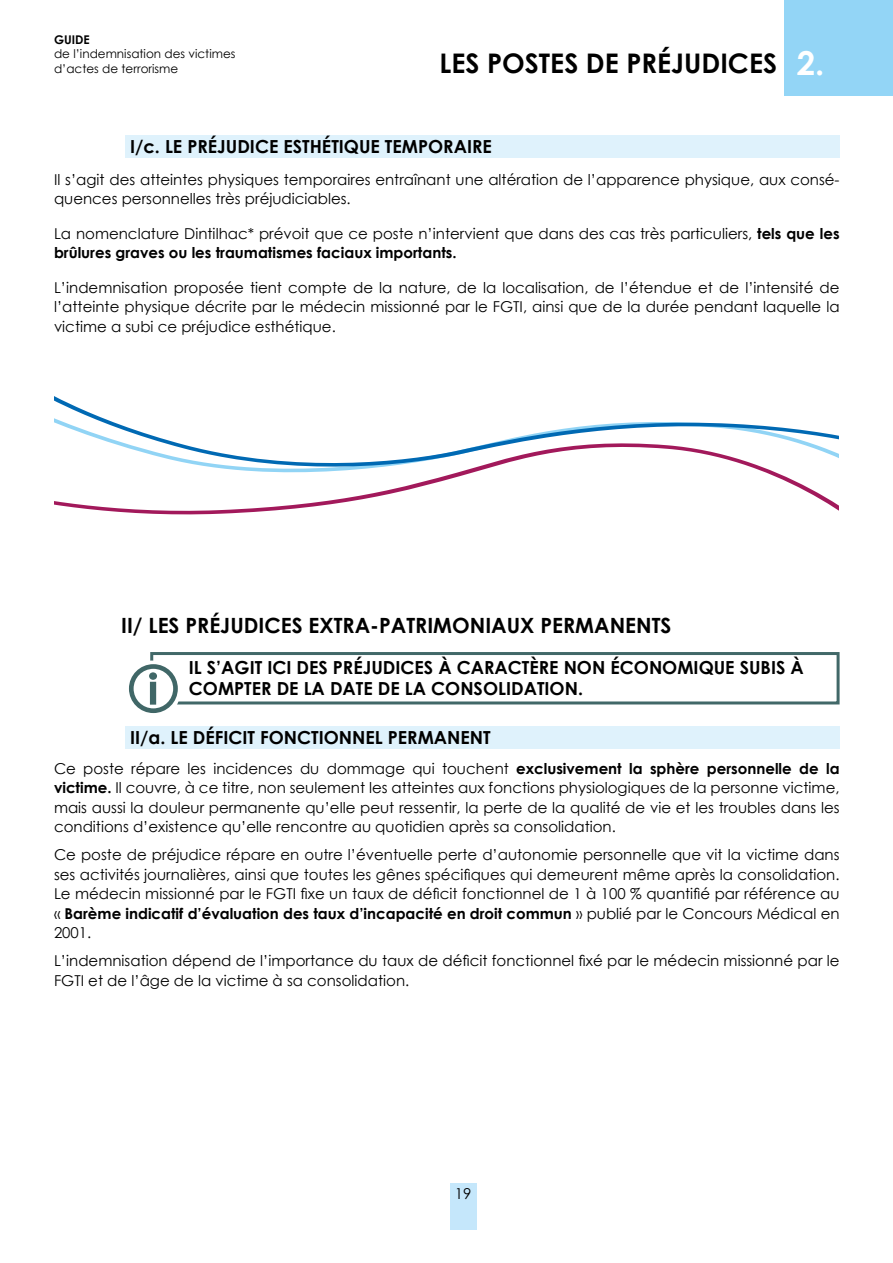
<style>
.page{position:relative;width:893px;height:1263px;background:#fff}
.page>*{position:absolute;margin:0;border:0;box-sizing:border-box;transform-origin:0 0}
.t1{font:700 27px "Century Gothic";color:#000}
.t2{font:700 21px "Century Gothic";color:#000}
.t3{font:700 18px/20.7px "Century Gothic";color:#000}
.t4{font:15px/19.5px "Century Gothic";color:#000}
.t5{font:12px/14.4px "Century Gothic";color:#000}
.t6{font:700 12px "Century Gothic";color:#000}
.s1{font-size:33px;color:#fff}
.s2{font-weight:700}
</style>
<div class="page">
<div style="left:784px;top:0;width:109px;height:96px;background:#93d5f6"></div>
<div style="left:450px;top:1183px;width:26px;height:47px;background:#c5e7fb"></div>
<div style="left:125px;top:135px;width:715px;height:22px;background:#dff2fc"></div>
<svg style="left:54px;top:396px;width:785px;height:119px"></svg>
<div style="left:125px;top:726px;width:715px;height:22px;background:#dff2fc"></div>
<div style="left:150px;top:652px;width:690px;height:52px;border:3px solid #416868"></div>
<div style="left:123px;top:660px;width:58px;height:60px;background:#fff;border-radius:50%"></div>
<div style="left:129px;top:664px;width:49px;height:49px;border:5px solid #406767;border-radius:50%"></div>
<svg style="left:149px;top:672px;width:8px;height:33px"></svg>
<p class="t6" style="left:54px;top:31px;width:37px">GUIDE</p>
<p class="t5" style="left:54px;top:47px;width:183px">de l’indemnisation des victimes d’actes de terrorisme</p>
<h1 class="t1" style="left:440px;top:43px;width:386px">LES POSTES DE PRÉJUDICES <span class="s1">2.</span></h1>
<p class="t3" style="left:130px;top:135px;width:363px">I/c. LE PRÉJUDICE ESTHÉTIQUE TEMPORAIRE</p>
<p class="t4" style="left:54px;top:169px;width:787px">Il s’agit des atteintes physiques temporaires entraînant une altération de l’apparence physique, aux consé&shy;quences personnelles très préjudiciables.</p>
<p class="t4" style="left:54px;top:223px;width:787px">La nomenclature Dintilhac* prévoit que ce poste n’intervient que dans des cas très particuliers, <span class="s2">tels que les brûlures graves ou les traumatismes faciaux importants.</span></p>
<p class="t4" style="left:54px;top:277px;width:787px;text-align:justify">L’indemnisation proposée tient compte de la nature, de la localisation, de l’étendue et de l’intensité de l’atteinte physique décrite par le médecin missionné par le FGTI, ainsi que de la durée pendant laquelle la victime a subi ce préjudice esthétique.</p>
<h2 class="t2" style="left:121px;top:609px;width:552px">II/ LES PRÉJUDICES EXTRA-PATRIMONIAUX PERMANENTS</h2>
<p class="t3" style="left:189px;top:657px;width:616px">IL S’AGIT ICI DES PRÉJUDICES À CARACTÈRE NON ÉCONOMIQUE SUBIS À<br>COMPTER DE LA DATE DE LA CONSOLIDATION.</p>
<p class="t3" style="left:130px;top:726px;width:362px">II/a. LE DÉFICIT FONCTIONNEL PERMANENT</p>
<p class="t4" style="left:54px;top:758px;width:787px;text-align:justify">Ce poste répare les incidences du dommage qui touchent <span class="s2">exclusivement la sphère personnelle de la victime.</span> Il couvre, à ce titre, non seulement les atteintes aux fonctions physiologiques de la personne victime, mais aussi la douleur permanente qu’elle peut ressentir, la perte de la qualité de vie et les troubles dans les conditions d’existence qu’elle rencontre au quotidien après sa consolidation.</p>
<p class="t4" style="left:54px;top:845px;width:787px;text-align:justify">Ce poste de préjudice répare en outre l’éventuelle perte d’autonomie personnelle que vit la victime dans ses activités journalières, ainsi que toutes les gênes spécifiques qui demeurent même après la consolidation.<br>Le médecin missionné par le FGTI fixe un taux de déficit fonctionnel de 1 à 100 % quantifié par référence au « <span class="s2">Barème indicatif d’évaluation des taux d’incapacité en droit commun</span> » publié par le Concours Médical en 2001.</p>
<p class="t4" style="left:54px;top:951px;width:787px">L’indemnisation dépend de l’importance du taux de déficit fonctionnel fixé par le médecin missionné par le<br>FGTI et de l’âge de la victime à sa consolidation.</p>
<p class="t4" style="left:455px;top:1183px;width:18px">19</p>
</div>
